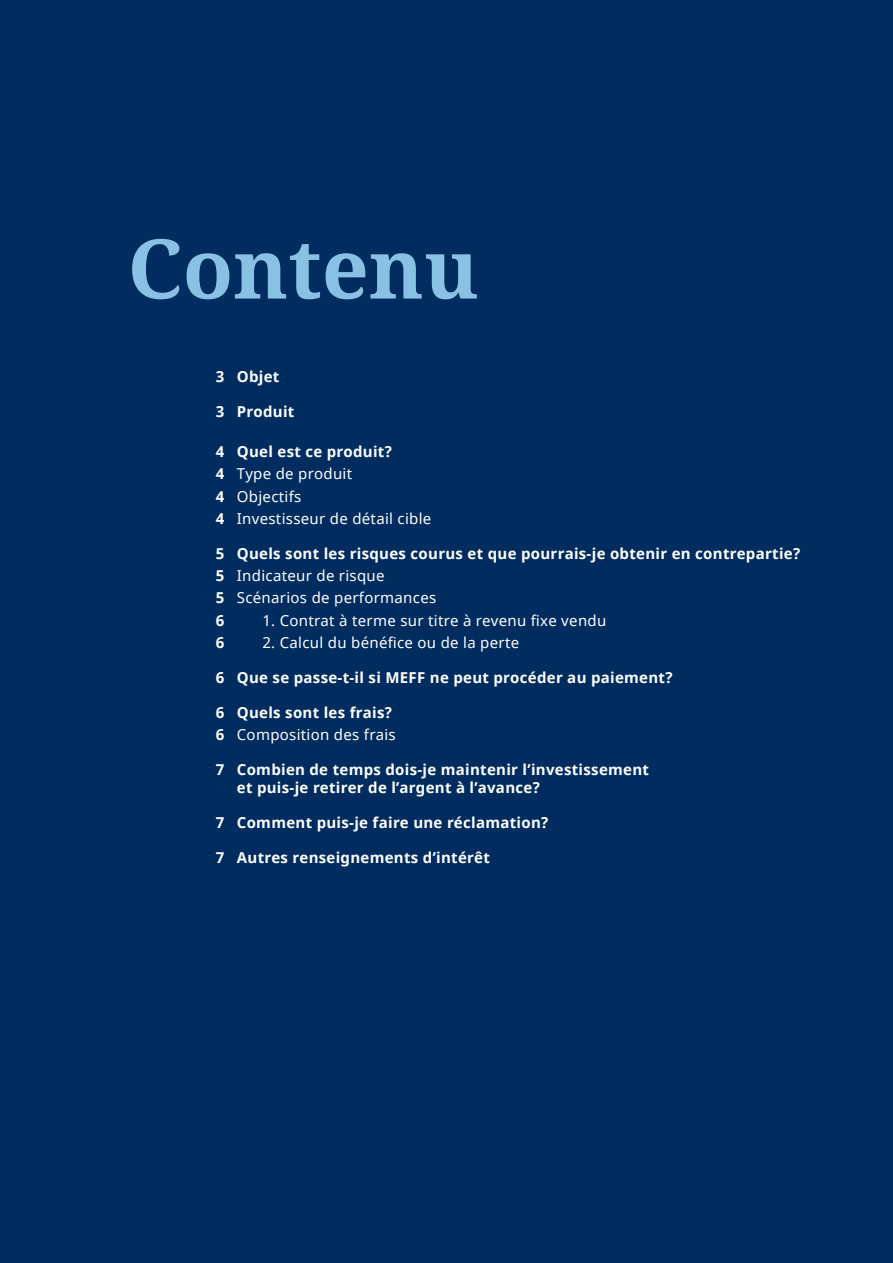
<style>
.page{position:relative;width:893px;height:1263px;background:#002c5f}
.page>*{position:absolute;margin:0;border:0;box-sizing:border-box;transform-origin:0 0}
.t1{font:700 82.5px "Noto Serif";color:#88c1e4}
.t2{font:700 15px/22.2px "Noto Sans";letter-spacing:.02em;color:#fff}
.t3{font:15px/22.2px "Noto Sans";letter-spacing:.02em;color:#fff}
.s1{font-weight:700}
.s2{font-weight:400}
</style>
<div class="page">
<h1 class="t1" style="left:128px;top:211px;width:353px">Contenu</h1>
<p class="t2" style="left:216px;top:365px;width:65px">3 Objet</p>
<p class="t2" style="left:216px;top:400px;width:80px">3 Produit</p>
<p class="t3" style="left:216px;top:440px;width:217px"><span class="s1">4 Quel est ce produit?<br>4</span> Type de produit<br><span class="s1">4</span> Objectifs<br><span class="s1">4</span> Investisseur de détail cible</p>
<p class="t2" style="left:216px;top:542px;width:586px">5 Quels sont les risques courus et que pourrais-je obtenir en contrepartie?<br>5 <span class="s2">Indicateur de risque<br></span>5 <span class="s2">Scénarios de performances<br></span>6</p>
<p class="t3" style="left:262px;top:609px;width:345px">1. Contrat à terme sur titre à revenu fixe vendu</p>
<p class="t2" style="left:216px;top:631px;width:10px">6</p>
<p class="t3" style="left:262px;top:631px;width:258px">2. Calcul du bénéfice ou de la perte</p>
<p class="t2" style="left:216px;top:666px;width:458px">6 Que se passe-t-il si MEFF ne peut procéder au paiement?</p>
<p class="t2" style="left:216px;top:701px;width:181px">6 Quels sont les frais?<br>6 <span class="s2">Composition des frais</span></p>
<p class="t2" style="left:237px;top:760px;width:414px;line-height:18px;text-indent:-21px">7 Combien de temps dois-je maintenir l’investissement et puis-je retirer de l’argent à l’avance?</p>
<p class="t2" style="left:216px;top:811px;width:334px">7 Comment puis-je faire une réclamation?</p>
<p class="t2" style="left:216px;top:846px;width:276px">7 Autres renseignements d’intérêt</p>
</div>
